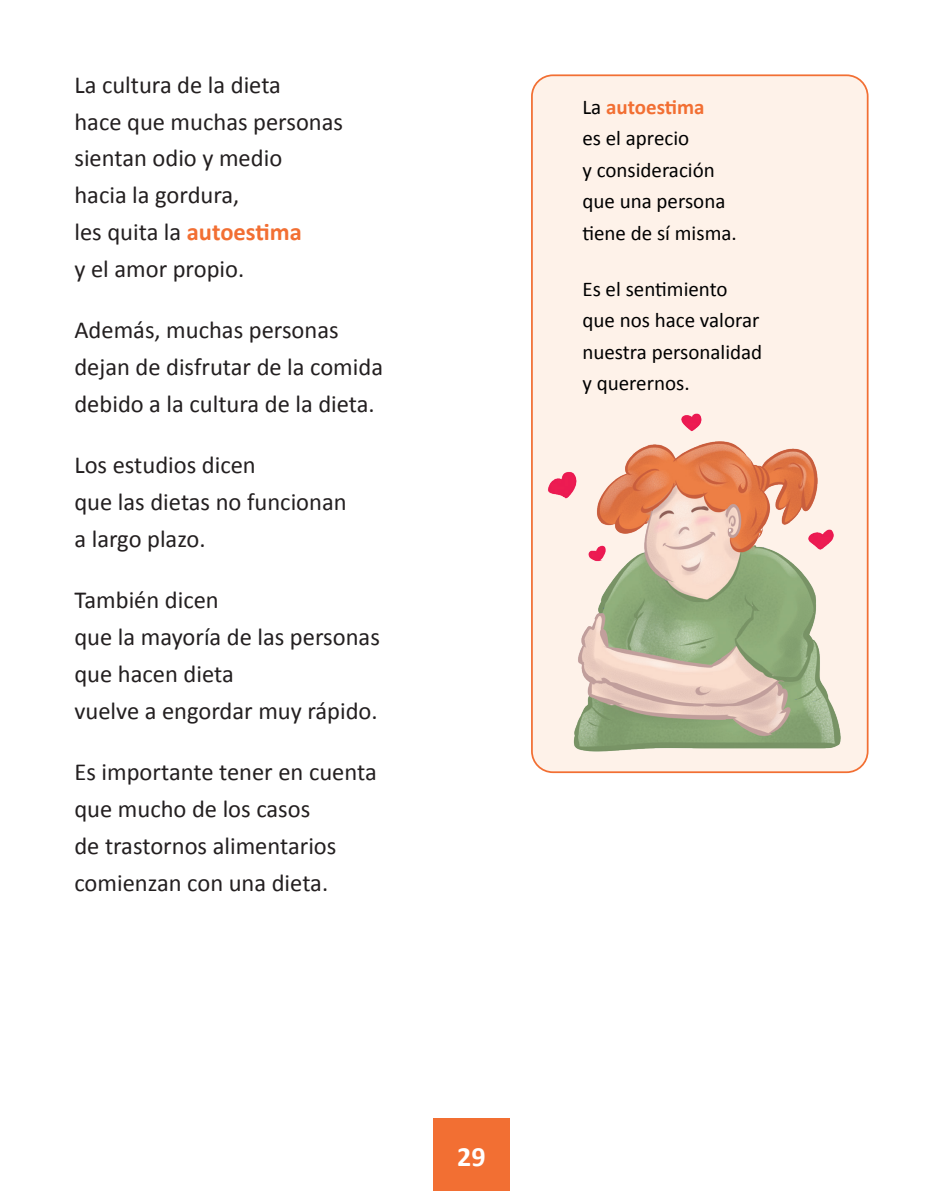
<style>
.page{position:relative;width:943px;height:1191px;background:#fff}
.page>*{position:absolute;margin:0;border:0;box-sizing:border-box;transform-origin:0 0}
.t1{font:700 28px "Calibri";color:#fff}
.t2{font:24.5px/36.8px "Calibri";color:#231f20}
.t3{font:21px/31.5px "Calibri";color:#000}
.s1{font-weight:700;color:#f26f33}
</style>
<div class="page">
<div style="left:532px;top:75px;width:335px;height:697px;background:#fef2e9;border-radius:21px"></div>
<div style="left:531px;top:74px;width:337px;height:699px;border:2px solid #f26f33;border-radius:21px"></div>
<img style="left:533px;top:399px;width:308px;height:363px">
<div style="left:433px;top:1118px;width:76px;height:73px;background:#f26f33"></div>
<p class="t2" style="left:74px;top:65px;width:208px">La cultura de la dieta</p>
<p class="t2" style="left:74px;top:102px;width:270px">hace que muchas personas sientan odio y medio<br>hacia la gordura,<br>les quita la <span class="s1">autoestima<br></span>y el amor propio.</p>
<p class="t2" style="left:74px;top:310px;width:310px">Además, muchas personas dejan de disfrutar de la comida debido a la cultura de la dieta.</p>
<p class="t2" style="left:74px;top:445px;width:274px">Los estudios dicen<br>que las dietas no funcionan a largo plazo.</p>
<p class="t2" style="left:74px;top:581px;width:307px">También dicen<br>que la mayoría de las personas que hacen dieta<br>vuelve a engordar muy rápido.</p>
<p class="t2" style="left:74px;top:752px;width:304px">Es importante tener en cuenta que mucho de los casos<br>de trastornos alimentarios comienzan con una dieta.</p>
<p class="t3" style="left:582px;top:90px;width:156px">La <span class="s1">autoestima<br></span>es el aprecio<br>y consideración que una persona tiene de sí misma.</p>
<p class="t3" style="left:582px;top:272px;width:181px">Es el sentimiento que nos hace valorar nuestra personalidad y querernos.</p>
<p class="t1" style="left:457px;top:1139px;width:30px">29</p>
</div>
